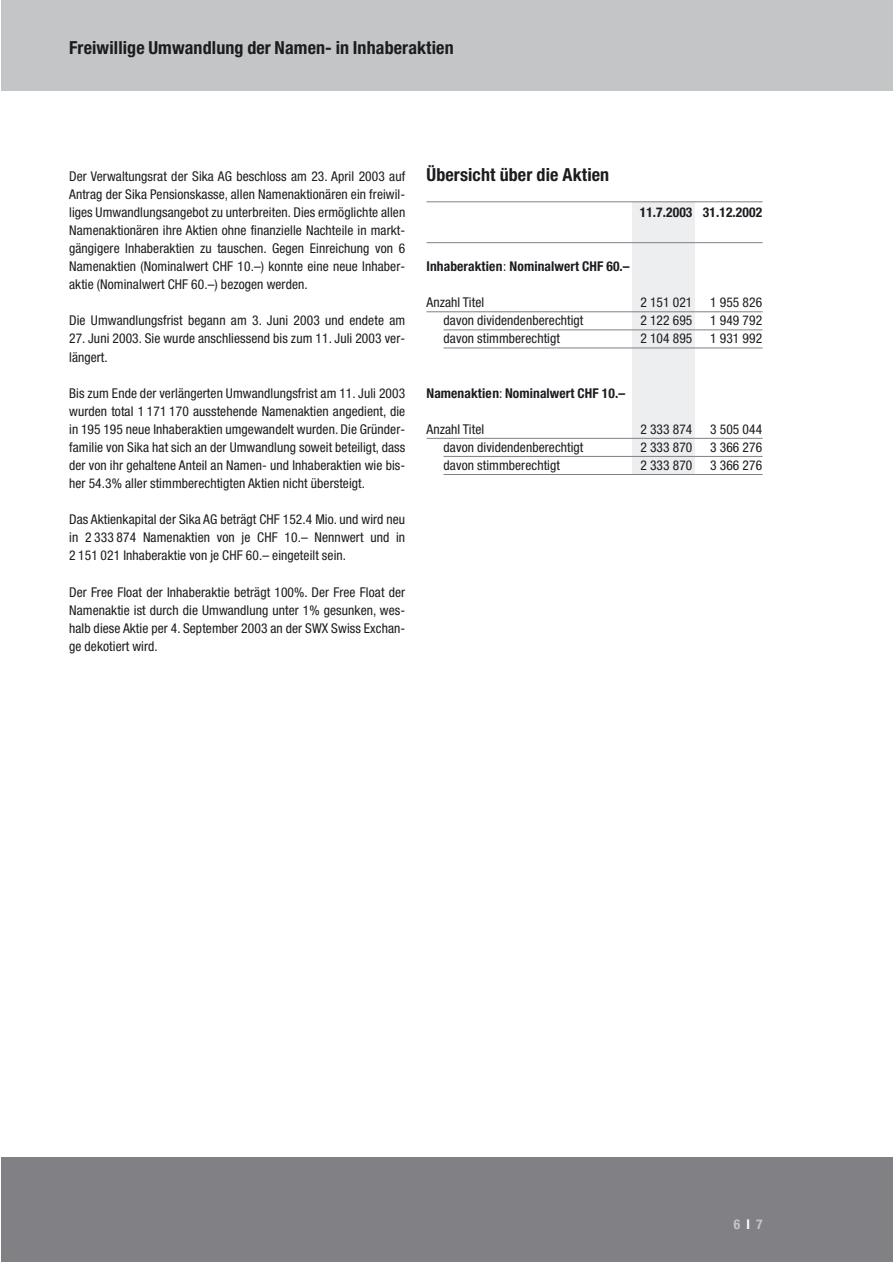
<style>
.page{position:relative;width:893px;height:1262px;background:#fff}
.page>*{position:absolute;margin:0;border:0;box-sizing:border-box;transform-origin:0 0}
.t1{font:700 condensed 18px "Helvetica Neue";letter-spacing:.005em;color:#1b1c20}
.t2{font:condensed 13.5px/18px "Helvetica Neue";letter-spacing:.005em;color:#1b1c20;text-align:justify}
.t3{font:700 condensed 13.5px "Helvetica Neue";letter-spacing:.005em;color:#1b1c20}
.t4{font:700 condensed 13.5px "Helvetica Neue";color:#c3c5c7}
.s1{font-weight:400}
.s2{color:#fff}
</style>
<div class="page">
<div style="left:1px;top:1157px;width:891px;height:104px;background:#818084"></div>
<div style="left:1px;top:0;width:891px;height:90px;background:#c3c5c7"></div>
<div style="left:631px;top:202px;width:63px;height:272px;background:#eceeef"></div>
<hr style="left:426px;top:201px;width:336px;height:1px;background:#818084">
<hr style="left:426px;top:242px;width:336px;height:1px;background:#818084">
<hr style="left:426px;top:311px;width:336px;height:1px;background:#818084">
<hr style="left:443px;top:329px;width:319px;height:1px;background:#818084">
<hr style="left:443px;top:348px;width:319px;height:1px;background:#818084">
<hr style="left:426px;top:438px;width:336px;height:1px;background:#818084">
<hr style="left:443px;top:456px;width:319px;height:1px;background:#818084">
<hr style="left:443px;top:474px;width:319px;height:1px;background:#818084">
<h1 class="t1" style="left:69px;top:42px;width:386px">Freiwillige Umwandlung der Namen- in Inhaberaktien</h1>
<p class="t2" style="left:69px;top:168px;width:337px">Der Verwaltungsrat der Sika AG beschloss am 23. April 2003 auf Antrag der Sika Pensionskasse, allen Namenaktionären ein freiwil&shy;liges Umwandlungsangebot zu unterbreiten. Dies ermöglichte allen Namenaktionären ihre Aktien ohne finanzielle Nachteile in markt&shy;gängigere Inhaberaktien zu tauschen. Gegen Einreichung von 6<br>Namenaktien (Nominalwert CHF 10.–) konnte eine neue Inhaber&shy;aktie (Nominalwert CHF 60.–) bezogen werden.</p>
<p class="t2" style="left:69px;top:313px;width:337px">Die Umwandlungsfrist begann am 3. Juni 2003 und endete am</p>
<p class="t2" style="left:69px;top:331px;width:337px">27. Juni 2003. Sie wurde anschliessend bis zum 11. Juli 2003 ver&shy;längert.</p>
<p class="t2" style="left:69px;top:385px;width:337px">Bis zum Ende der verlängerten Umwandlungsfrist am 11. Juli 2003 wurden total 1 171 170 ausstehende Namenaktien angedient, die in 195 195 neue Inhaberaktien umgewandelt wurden. Die Gründer&shy;familie von Sika hat sich an der Umwandlung soweit beteiligt, dass der von ihr gehaltene Anteil an Namen- und Inhaberaktien wie bis&shy;her 54.3% aller stimmberechtigten Aktien nicht übersteigt.</p>
<p class="t2" style="left:69px;top:511px;width:337px">Das Aktienkapital der Sika AG beträgt CHF 152.4 Mio. und wird neu in 2 333 874 Namenaktien von je CHF 10.– Nennwert und in 2 151 021 Inhaberaktie von je CHF 60.– eingeteilt sein.</p>
<p class="t2" style="left:69px;top:584px;width:337px">Der Free Float der Inhaberaktie beträgt 100%. Der Free Float der Namenaktie ist durch die Umwandlung unter 1% gesunken, wes&shy;halb diese Aktie per 4. September 2003 an der SWX Swiss Exchan&shy;ge dekotiert wird.</p>
<h1 class="t1" style="left:426px;top:168px;width:184px">Übersicht über die Aktien</h1>
<p class="t3" style="left:639px;top:207px;width:124px">11.7.2003 31.12.2002</p>
<p class="t3" style="left:426px;top:261px;width:205px">Inhaberaktien<span class="s1">:</span> Nominalwert CHF 60.–</p>
<p class="t2" style="left:426px;top:295px;width:59px">Anzahl Titel</p>
<p class="t2" style="left:640px;top:295px;width:53px">2 151 021</p>
<p class="t2" style="left:710px;top:295px;width:53px">1 955 826</p>
<p class="t2" style="left:443px;top:313px;width:141px">davon dividendenberechtigt</p>
<p class="t2" style="left:640px;top:313px;width:53px">2 122 695</p>
<p class="t2" style="left:710px;top:313px;width:53px">1 949 792</p>
<p class="t2" style="left:443px;top:331px;width:118px">davon stimmberechtigt</p>
<p class="t2" style="left:640px;top:331px;width:53px">2 104 895</p>
<p class="t2" style="left:710px;top:331px;width:53px">1 931 992</p>
<p class="t3" style="left:426px;top:388px;width:200px">Namenaktien<span class="s1">:</span> Nominalwert CHF 10.–</p>
<p class="t2" style="left:426px;top:421px;width:59px">Anzahl Titel</p>
<p class="t2" style="left:640px;top:421px;width:53px">2 333 874</p>
<p class="t2" style="left:710px;top:421px;width:53px">3 505 044</p>
<p class="t2" style="left:443px;top:439px;width:141px">davon dividendenberechtigt</p>
<p class="t2" style="left:640px;top:439px;width:53px">2 333 870</p>
<p class="t2" style="left:710px;top:439px;width:53px">3 366 276</p>
<p class="t2" style="left:443px;top:457px;width:118px">davon stimmberechtigt</p>
<p class="t2" style="left:640px;top:457px;width:53px">2 333 870</p>
<p class="t2" style="left:710px;top:457px;width:53px">3 366 276</p>
<p class="t4" style="left:734px;top:1219px;width:30px">6 <span class="s2">I</span> 7</p>
</div>
